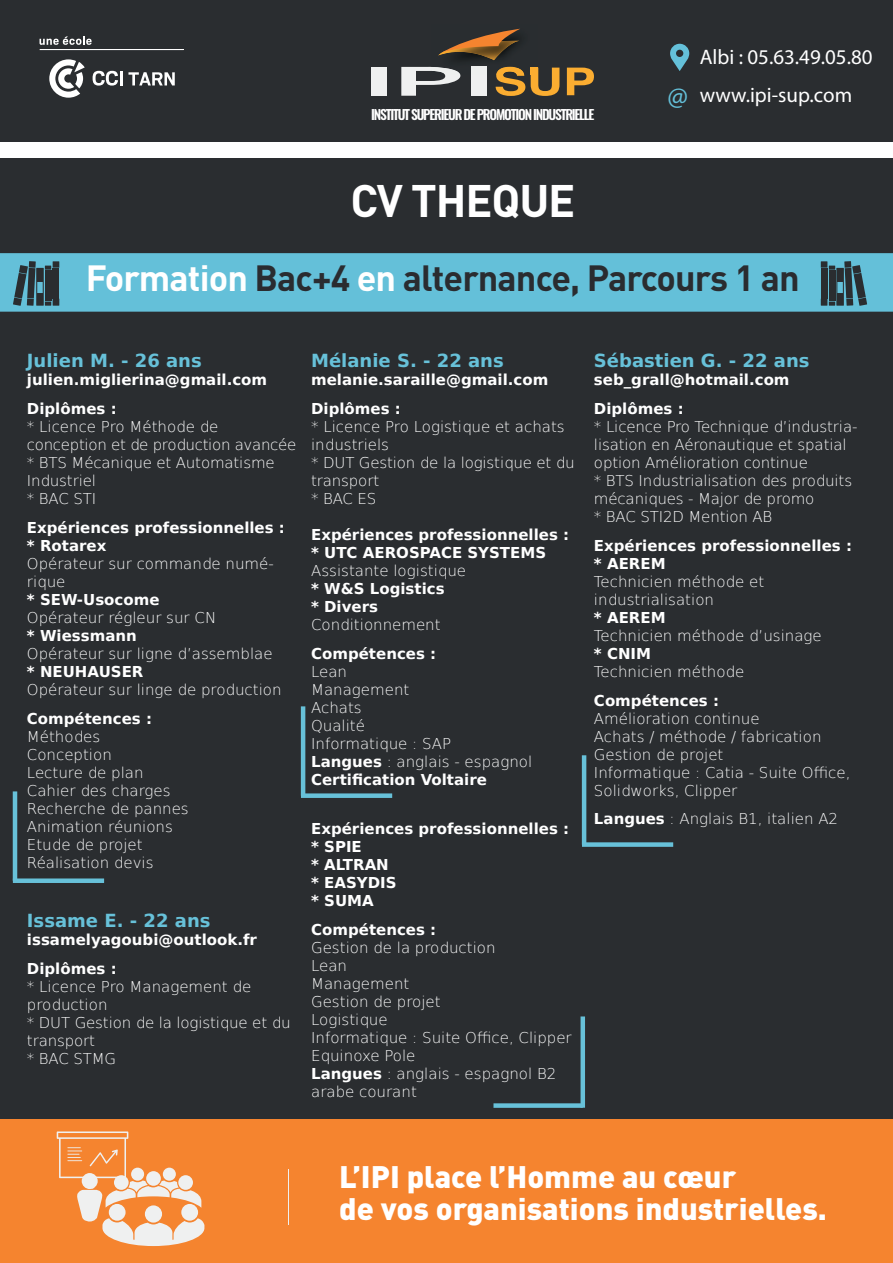
<style>
.page{position:relative;width:893px;height:1263px;background:#fff}
.page>*{position:absolute;margin:0;border:0;box-sizing:border-box;transform-origin:0 0}
.t1{font:700 45px "DIN Pro";letter-spacing:-.025em;color:#fff}
.t2{font:700 36px "DIN Pro";letter-spacing:-.025em;color:#2a2c30}
.t3{font:900 30.75px/31.8px "DIN Pro";color:#fff}
.t4{font:27.9px "Myriad Pro";color:#64c0d9}
.t5{font:21px/38.2px "Myriad Pro";color:#fff}
.t6{font:700 18px "DejaVu Sans";color:#67c1d9}
.t7{font:200 15px/18px "DejaVu Sans";color:#fff}
.t8{font:700 15px/18px "DejaVu Sans";color:#fff}
.t9{font:600 13.5px "Oswald";letter-spacing:-.09em;color:#fff}
.s1{color:#fff}
.s2{font-weight:700}
</style>
<div class="page">
<div style="left:0;top:1108px;width:893px;height:155px;background:#f5842f"></div>
<div style="left:0;top:158px;width:893px;height:960px;background:#2a2d30"></div>
<hr style="left:288px;top:1169px;width:1px;height:55px;background:#eff0f0">
<svg style="left:57px;top:1131px;width:147px;height:115px"></svg>
<div style="left:13px;top:878px;width:91px;height:5px;background:#67c1d9"></div>
<hr style="left:13px;top:791px;width:4px;height:90px;background:#67c1d9">
<div style="left:0;top:0;width:893px;height:142px;background:#2a2d30"></div>
<div style="left:372px;top:67px;width:15px;height:29px;background:#eff0f0"></div>
<div style="left:471px;top:67px;width:15px;height:29px;background:#eff0f0"></div>
<svg style="left:401px;top:67px;width:60px;height:29px"></svg>
<svg style="left:496px;top:75px;width:29px;height:21px"></svg>
<svg style="left:567px;top:68px;width:27px;height:27px"></svg>
<img style="left:458px;top:28px;width:80px;height:47px">
<img style="left:471px;top:67px;width:15px;height:8px">
<img style="left:432px;top:67px;width:28px;height:8px">
<img style="left:496px;top:67px;width:28px;height:8px">
<svg style="left:531px;top:68px;width:28px;height:28px"></svg>
<svg style="left:438px;top:29px;width:82px;height:31px"></svg>
<svg style="left:670px;top:44px;width:19px;height:27px"></svg>
<svg style="left:93px;top:71px;width:25px;height:15px"></svg>
<hr style="left:120px;top:71px;width:3px;height:14px;background:#fff">
<svg style="left:128px;top:72px;width:47px;height:13px"></svg>
<svg style="left:49px;top:59px;width:36px;height:39px"></svg>
<hr style="left:40px;top:49px;width:143px;height:1px;background:#fff">
<svg style="left:40px;top:36px;width:52px;height:9px"></svg>
<div style="left:0;top:253px;width:893px;height:59px;background:#64c0d9"></div>
<svg style="left:13px;top:261px;width:46px;height:45px"></svg>
<svg style="left:821px;top:261px;width:46px;height:45px"></svg>
<div style="left:301px;top:793px;width:91px;height:5px;background:#67c1d9"></div>
<hr style="left:301px;top:706px;width:4px;height:90px;background:#67c1d9">
<div style="left:582px;top:842px;width:91px;height:5px;background:#67c1d9"></div>
<hr style="left:582px;top:755px;width:4px;height:89px;background:#67c1d9">
<div style="left:580px;top:1016px;width:5px;height:92px;background:#67c1d9"></div>
<div style="left:493px;top:1103px;width:90px;height:5px;background:#67c1d9"></div>
<p class="t9" style="left:371px;top:105px;width:225px">INSTITUT SUPERIEUR DE PROMOTION INDUSTRIELLE</p>
<h1 class="t1" style="left:351px;top:170px;width:226px">CV THEQUE</h1>
<h3 class="t4" style="left:667px;top:79px;width:22px">@</h3>
<h3 class="t5" style="left:700px;top:37px;width:174px">Albi : 05.63.49.05.80 www.ipi-sup.com</h3>
<h2 class="t2" style="left:86px;top:254px;width:716px"><span class="s1">Formation</span> Bac+4 <span class="s1">en</span> alternance, Parcours 1 an</h2>
<p class="t6" style="left:27px;top:346px;width:176px">Julien M. - 26 ans</p>
<p class="t8" style="left:27px;top:365px;width:242px;line-height:28.8px">julien.miglierina@gmail.com<br>Diplômes :</p>
<p class="t7" style="left:27px;top:417px;width:271px">* Licence Pro Méthode de conception et de production avancée * BTS Mécanique et Automatisme<br>Industriel<br>* BAC STI</p>
<p class="t8" style="left:27px;top:518px;width:259px">Expériences professionnelles : * Rotarex</p>
<p class="t7" style="left:27px;top:553px;width:248px">Opérateur sur commande numé&shy;rique</p>
<p class="t8" style="left:27px;top:590px;width:134px">* SEW-Usocome</p>
<p class="t7" style="left:27px;top:607px;width:191px">Opérateur régleur sur CN</p>
<p class="t8" style="left:27px;top:626px;width:111px">* Wiessmann</p>
<p class="t7" style="left:27px;top:643px;width:247px">Opérateur sur ligne d’assemblae</p>
<p class="t8" style="left:27px;top:662px;width:118px">* NEUHAUSER</p>
<p class="t7" style="left:27px;top:679px;width:256px">Opérateur sur linge de production</p>
<p class="t8" style="left:27px;top:709px;width:127px">Compétences :</p>
<p class="t7" style="left:27px;top:726px;width:163px">Méthodes<br>Conception<br>Lecture de plan<br>Cahier des charges<br>Recherche de pannes<br>Animation réunions<br>Etude de projet<br>Réalisation devis</p>
<p class="t6" style="left:27px;top:906px;width:185px">Issame E. - 22 ans</p>
<p class="t8" style="left:27px;top:925px;width:232px;line-height:28.8px">issamelyagoubi@outlook.fr<br>Diplômes :</p>
<p class="t7" style="left:27px;top:977px;width:265px">* Licence Pro Management de production<br>* DUT Gestion de la logistique et du transport<br>* BAC STMG</p>
<p class="t6" style="left:311px;top:346px;width:194px">Mélanie S. - 22 ans</p>
<p class="t8" style="left:311px;top:365px;width:239px;line-height:28.8px">melanie.saraille@gmail.com<br>Diplômes :</p>
<p class="t7" style="left:311px;top:417px;width:265px">* Licence Pro Logistique et achats industriels<br>* DUT Gestion de la logistique et du transport<br>* BAC ES</p>
<p class="t8" style="left:311px;top:525px;width:260px">Expériences professionnelles : * UTC AEROSPACE SYSTEMS</p>
<p class="t7" style="left:311px;top:561px;width:156px">Assistante logistique</p>
<p class="t8" style="left:311px;top:579px;width:135px">* W&amp;S Logistics * Divers</p>
<p class="t7" style="left:311px;top:615px;width:131px">Conditionnement</p>
<p class="t8" style="left:311px;top:644px;width:127px">Compétences :</p>
<p class="t7" style="left:311px;top:661px;width:223px">Lean<br>Management<br>Achats<br>Qualité<br>Informatique : SAP<br><span class="s2">Langues</span> : anglais - espagnol<br><span class="s2">Certification Voltaire</span></p>
<p class="t8" style="left:311px;top:820px;width:260px">Expériences professionnelles : * SPIE<br>* ALTRAN<br>* EASYDIS<br>* SUMA</p>
<p class="t8" style="left:311px;top:920px;width:127px">Compétences :</p>
<p class="t7" style="left:311px;top:938px;width:262px">Gestion de la production<br>Lean<br>Management<br>Gestion de projet<br>Logistique<br>Informatique : Suite Office, Clipper<br>Equinoxe Pole<br><span class="s2">Langues</span> : anglais - espagnol B2 arabe courant</p>
<p class="t6" style="left:594px;top:346px;width:217px">Sébastien G. - 22 ans</p>
<p class="t8" style="left:594px;top:365px;width:197px;line-height:28.8px">seb_grall@hotmail.com<br>Diplômes :</p>
<p class="t7" style="left:594px;top:417px;width:265px">* Licence Pro Technique d’industria&shy;lisation en Aéronautique et spatial option Amélioration continue<br>* BTS Industrialisation des produits mécaniques - Major de promo<br>* BAC STI2D Mention AB</p>
<p class="t8" style="left:594px;top:536px;width:260px">Expériences professionnelles : * AEREM</p>
<p class="t7" style="left:594px;top:571px;width:172px">Technicien méthode et industrialisation</p>
<p class="t8" style="left:594px;top:608px;width:73px">* AEREM</p>
<p class="t7" style="left:594px;top:625px;width:229px">Technicien méthode d’usinage</p>
<p class="t8" style="left:594px;top:644px;width:59px">* CNIM</p>
<p class="t7" style="left:594px;top:661px;width:152px">Technicien méthode</p>
<p class="t8" style="left:594px;top:691px;width:127px">Compétences :</p>
<p class="t7" style="left:594px;top:708px;width:258px">Amélioration continue<br>Achats / méthode / fabrication<br>Gestion de projet<br>Informatique : Catia - Suite Office,<br>Solidworks, Clipper</p>
<p class="t7" style="left:594px;top:809px;width:246px"><span class="s2">Langues</span> : Anglais B1, italien A2</p>
<h3 class="t3" style="left:339px;top:1160px;width:489px">L’IPI place l’Homme au cœur<br>de vos organisations industrielles.</h3>
</div>
